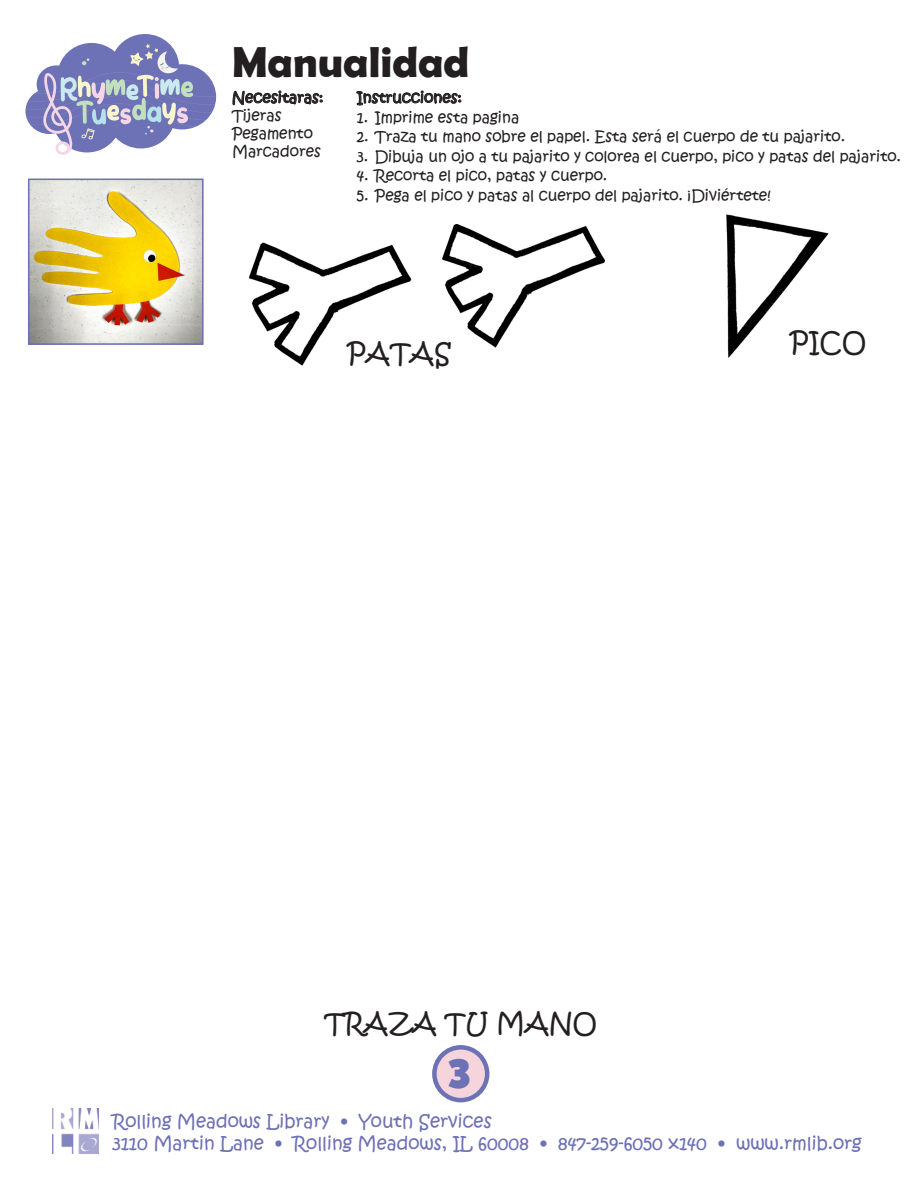
<style>
.page{position:relative;width:918px;height:1188px;background:#fff}
.page>*{position:absolute;margin:0;border:0;box-sizing:border-box;transform-origin:0 0}
.t1{font:700 43.5px "Berlin Sans FB Demi";color:#231f20}
.t2{font:900 43.5px "Kabob";color:#6d71b5}
.t3{font:33px "Trebuchet MS";color:#000}
.t4{font:27px "Kristen ITC";color:#231f20}
.t5{font:18px "Kristen ITC";color:#6d71b5}
.t6{font:15px "Kristen ITC";color:#231f20}
</style>
<div class="page">
<svg style="left:232px;top:90px;width:91px;height:16px"></svg>
<svg style="left:25px;top:34px;width:191px;height:121px"></svg>
<img style="left:443px;top:224px;width:162px;height:124px">
<img style="left:249px;top:243px;width:162px;height:123px">
<img style="left:726px;top:214px;width:103px;height:144px">
<div style="left:434px;top:1047px;width:53px;height:53px;background:#f5d4db;border-radius:50%"></div>
<div style="left:432px;top:1045px;width:57px;height:57px;border:4px solid #6d71b5;border-radius:50%"></div>
<img style="left:31px;top:182px;width:170px;height:160px">
<div style="left:28px;top:179px;width:176px;height:166px;border:2px solid #6d71b5"></div>
<div style="left:773px;top:313px;width:144px;height:69px;background:#fff"></div>
<img style="left:53px;top:1108px;width:46px;height:46px">
<svg style="left:356px;top:90px;width:106px;height:16px"></svg>
<div style="left:327px;top:335px;width:144px;height:80px;background:#fff"></div>
<div style="left:759px;top:324px;width:138px;height:80px;background:#fff"></div>
<p class="t1" style="left:232px;top:37px;width:239px">Manualidad</p>
<p class="t6" style="left:232px;top:88px;width:93px">Necesitaras:</p>
<p class="t6" style="left:232px;top:106px;width:51px">Tijeras</p>
<p class="t6" style="left:232px;top:124px;width:82px">Pegamento</p>
<p class="t6" style="left:232px;top:142px;width:91px">Marcadores</p>
<p class="t6" style="left:357px;top:88px;width:107px">Instrucciones:</p>
<p class="t6" style="left:357px;top:107px;width:164px">1. Imprime esta pagina</p>
<p class="t6" style="left:357px;top:127px;width:490px">2. Traza tu mano sobre el papel. Esta será el cuerpo de tu pajarito.</p>
<p class="t6" style="left:357px;top:146px;width:546px">3. Dibuja un ojo a tu pajarito y colorea el cuerpo, pico y patas del pajarito.</p>
<p class="t6" style="left:357px;top:166px;width:252px">4. Recorta el pico, patas y cuerpo.</p>
<p class="t6" style="left:357px;top:185px;width:416px">5. Pega el pico y patas al cuerpo del pajarito. ¡Diviértete!</p>
<p class="t3" style="left:776px;top:321px;width:76px">BEAK</p>
<p class="t4" style="left:347px;top:335px;width:105px">PATAS</p>
<p class="t4" style="left:790px;top:324px;width:78px">PICO</p>
<p class="t4" style="left:325px;top:1005px;width:274px">TRAZA TU MANO</p>
<p class="t2" style="left:447px;top:1048px;width:25px">3</p>
<p class="t5" style="left:112px;top:1110px;width:381px">Rolling Meadows Library • Youth Services</p>
<p class="t5" style="left:112px;top:1131px;width:751px">3110 Martin Lane • Rolling Meadows, IL 60008 • 847-259-6050 x140 • www.rmlib.org</p>
</div>
